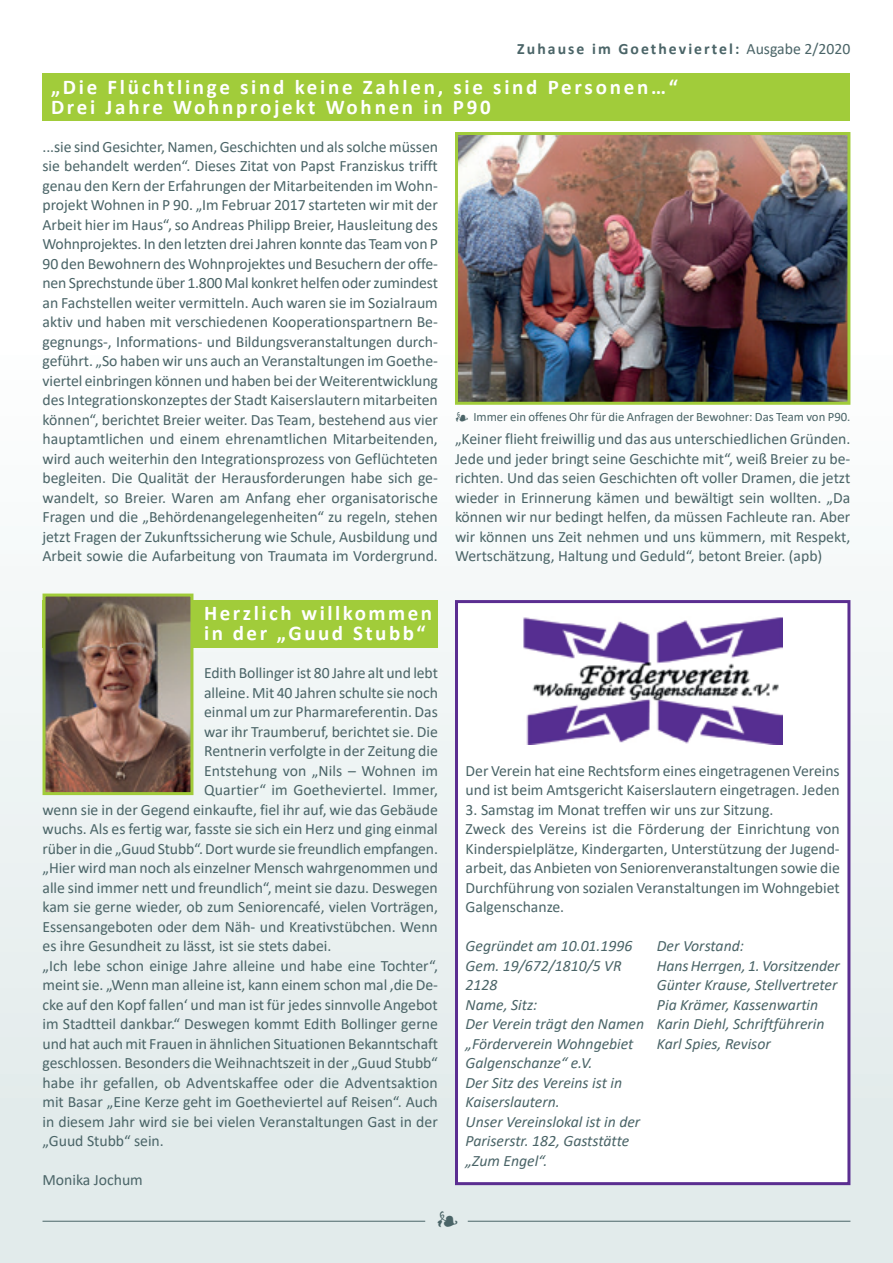
<style>
.page{position:relative;width:893px;height:1263px;background:#fff}
.page>*{position:absolute;margin:0;border:0;box-sizing:border-box;transform-origin:0 0}
.t1{font:700 21px/20.2px "Calibri";letter-spacing:.13em;color:#fff}
.t2{font:21px "Minion Pro";color:#4a6467}
.t3{font:15.75px/19.5px "Calibri";color:#4a6467;text-align:justify}
.t4{font:italic 15.75px/19.5px "Calibri";color:#4a6467}
.t5{font:700 15.75px "Calibri";letter-spacing:.13em;color:#4a6467}
.t6{font:12.75px "Calibri";color:#4a6467}
.s1{font-weight:400}
.s2{font-family:"Minion Pro"}
</style>
<div class="page">
<div style="left:0;top:298px;width:893px;height:965px;background:linear-gradient(to bottom,#fefffe,#dee8e8)"></div>
<hr style="left:468px;top:1221px;width:382px;height:1px;background:#4a6467">
<hr style="left:43px;top:1221px;width:382px;height:1px;background:#4a6467">
<div style="left:43px;top:74px;width:807px;height:47px;background:#a1cc3a"></div>
<img style="left:459px;top:136px;width:387px;height:265px">
<div style="left:455px;top:132px;width:395px;height:273px;border:3px solid #a1cc3a"></div>
<div style="left:43px;top:600px;width:395px;height:47px;background:#a1cc3a"></div>
<img style="left:47px;top:597px;width:142px;height:194px">
<div style="left:43px;top:593px;width:150px;height:202px;border:3px solid #a1cc3a"></div>
<div style="left:455px;top:600px;width:395px;height:585px;background:#fff;border:3px solid #5b2e91"></div>
<img style="left:523px;top:617px;width:260px;height:128px">
<p class="t5" style="left:517px;top:38px;width:335px">Zuhause im Goetheviertel: <span class="s1">Ausgabe 2/2020</span></p>
<h1 class="t1" style="left:51px;top:76px;width:628px">„Die Flüchtlinge sind keine Zahlen, sie sind Personen…“<br>Drei Jahre Wohnprojekt Wohnen in P90</h1>
<p class="t3" style="left:43px;top:136px;width:397px">...sie sind Gesichter, Namen, Geschichten und als solche müssen sie behandelt werden“. Dieses Zitat von Papst Franziskus trifft genau den Kern der Erfahrungen der Mitarbeitenden im Wohn&shy;projekt Wohnen in P 90. „Im Februar 2017 starteten wir mit der Arbeit hier im Haus“, so Andreas Philipp Breier, Hausleitung des Wohnprojektes. In den letzten drei Jahren konnte das Team von P 90 den Bewohnern des Wohnprojektes und Besuchern der offe&shy;nen Sprechstunde über 1.800 Mal konkret helfen oder zumindest an Fachstellen weiter vermitteln. Auch waren sie im Sozialraum aktiv und haben mit verschiedenen Kooperationspartnern Be&shy;gegnungs-, Informations- und Bildungsveranstaltungen durch&shy;geführt. „So haben wir uns auch an Veranstaltungen im Goethe&shy;viertel einbringen können und haben bei der Weiterentwicklung des Integrationskonzeptes der Stadt Kaiserslautern mitarbeiten können“, berichtet Breier weiter. Das Team, bestehend aus vier hauptamtlichen und einem ehrenamtlichen Mitarbeitenden, wird auch weiterhin den Integrationsprozess von Geflüchteten begleiten. Die Qualität der Herausforderungen habe sich ge&shy;wandelt, so Breier. Waren am Anfang eher organisatorische Fragen und die „Behördenangelegenheiten“ zu regeln, stehen jetzt Fragen der Zukunftssicherung wie Schule, Ausbildung und Arbeit sowie die Aufarbeitung von Traumata im Vordergrund.</p>
<h1 class="t1" style="left:204px;top:603px;width:230px">Herzlich willkommen in der „Guud Stubb“</h1>
<p class="t3" style="left:204px;top:663px;width:235px">Edith Bollinger ist 80 Jahre alt und lebt</p>
<p class="t3" style="left:204px;top:682px;width:235px">alleine. Mit 40 Jahren schulte sie noch</p>
<p class="t3" style="left:204px;top:702px;width:235px">einmal um zur Pharmareferentin. Das</p>
<p class="t3" style="left:204px;top:721px;width:235px">war ihr Traumberuf, berichtet sie. Die</p>
<p class="t3" style="left:204px;top:741px;width:235px">Rentnerin verfolgte in der Zeitung die</p>
<p class="t3" style="left:204px;top:760px;width:235px">Entstehung von „Nils – Wohnen im</p>
<p class="t3" style="left:204px;top:780px;width:235px">Quartier“ im Goetheviertel. Immer,</p>
<p class="t3" style="left:43px;top:799px;width:397px">wenn sie in der Gegend einkaufte, fiel ihr auf, wie das Gebäude</p>
<p class="t3" style="left:43px;top:819px;width:397px">wuchs. Als es fertig war, fasste sie sich ein Herz und ging einmal</p>
<p class="t3" style="left:43px;top:838px;width:397px">rüber in die „Guud Stubb“. Dort wurde sie freundlich empfangen.</p>
<p class="t3" style="left:43px;top:858px;width:397px">„Hier wird man noch als einzelner Mensch wahrgenommen und</p>
<p class="t3" style="left:43px;top:877px;width:397px">alle sind immer nett und freundlich“, meint sie dazu. Deswegen</p>
<p class="t3" style="left:43px;top:897px;width:397px">kam sie gerne wieder, ob zum Seniorencafé, vielen Vorträgen,</p>
<p class="t3" style="left:43px;top:916px;width:397px">Essensangeboten oder dem Näh- und Kreativstübchen. Wenn</p>
<p class="t3" style="left:43px;top:936px;width:290px">es ihre Gesundheit zu lässt, ist sie stets dabei.</p>
<p class="t3" style="left:43px;top:955px;width:397px">„Ich lebe schon einige Jahre alleine und habe eine Tochter“,</p>
<p class="t3" style="left:43px;top:975px;width:397px">meint sie. „Wenn man alleine ist, kann einem schon mal ‚die De-</p>
<p class="t3" style="left:43px;top:994px;width:397px">cke auf den Kopf fallen‘ und man ist für jedes sinnvolle Angebot</p>
<p class="t3" style="left:43px;top:1014px;width:397px">im Stadtteil dankbar.“ Deswegen kommt Edith Bollinger gerne</p>
<p class="t3" style="left:43px;top:1033px;width:397px">und hat auch mit Frauen in ähnlichen Situationen Bekanntschaft</p>
<p class="t3" style="left:43px;top:1053px;width:397px">geschlossen. Besonders die Weihnachtszeit in der „Guud Stubb“</p>
<p class="t3" style="left:43px;top:1072px;width:397px">habe ihr gefallen, ob Adventskaffee oder die Adventsaktion</p>
<p class="t3" style="left:43px;top:1092px;width:397px">mit Basar „Eine Kerze geht im Goetheviertel auf Reisen“. Auch</p>
<p class="t3" style="left:43px;top:1111px;width:397px">in diesem Jahr wird sie bei vielen Veranstaltungen Gast in der</p>
<p class="t3" style="left:43px;top:1131px;width:123px">„Guud Stubb“ sein.</p>
<p class="t3" style="left:43px;top:1170px;width:102px">Monika Jochum</p>
<p class="t6" style="left:455px;top:408px;width:397px"><span class="s2">❧</span> Immer ein offenes Ohr für die Anfragen der Bewohner: Das Team von P90.</p>
<p class="t3" style="left:455px;top:429px;width:397px">„Keiner flieht freiwillig und das aus unterschiedlichen Gründen.<br>Jede und jeder bringt seine Geschichte mit“, weiß Breier zu be&shy;richten. Und das seien Geschichten oft voller Dramen, die jetzt wieder in Erinnerung kämen und bewältigt sein wollten. „Da können wir nur bedingt helfen, da müssen Fachleute ran. Aber wir können uns Zeit nehmen und uns kümmern, mit Respekt, Wertschätzung, Haltung und Geduld“, betont Breier. (apb)</p>
<p class="t3" style="left:466px;top:760px;width:376px">Der Verein hat eine Rechtsform eines eingetragenen Vereins und ist beim Amtsgericht Kaiserslautern eingetragen. Jeden</p>
<p class="t3" style="left:466px;top:799px;width:376px;text-align:left">3. Samstag im Monat treffen wir uns zur Sitzung.<br>Zweck des Vereins ist die Förderung der Einrichtung von Kinderspielplätze, Kindergarten, Unterstützung der Jugend&shy;arbeit, das Anbieten von Seniorenveranstaltungen sowie die Durchführung von sozialen Veranstaltungen im Wohngebiet Galgenschanze.</p>
<p class="t4" style="left:466px;top:935px;width:180px">Gegründet am 10.01.1996<br>Gem. 19/672/1810/5 VR<br>2128<br>Name, Sitz:<br>Der Verein trägt den Namen „Förderverein Wohngebiet<br>Galgenschanze“ e.V.<br>Der Sitz des Vereins ist in<br>Kaiserslautern.<br>Unser Vereinslokal ist in der<br>Pariserstr. 182, Gaststätte „Zum Engel“.</p>
<p class="t4" style="left:657px;top:935px;width:184px">Der Vorstand:<br>Hans Herrgen, 1. Vorsitzender<br>Günter Krause, Stellvertreter<br>Pia Krämer, Kassenwartin<br>Karin Diehl, Schriftführerin<br>Karl Spies, Revisor</p>
<h1 class="t2" style="left:437px;top:1205px;width:24px">❧</h1>
</div>
